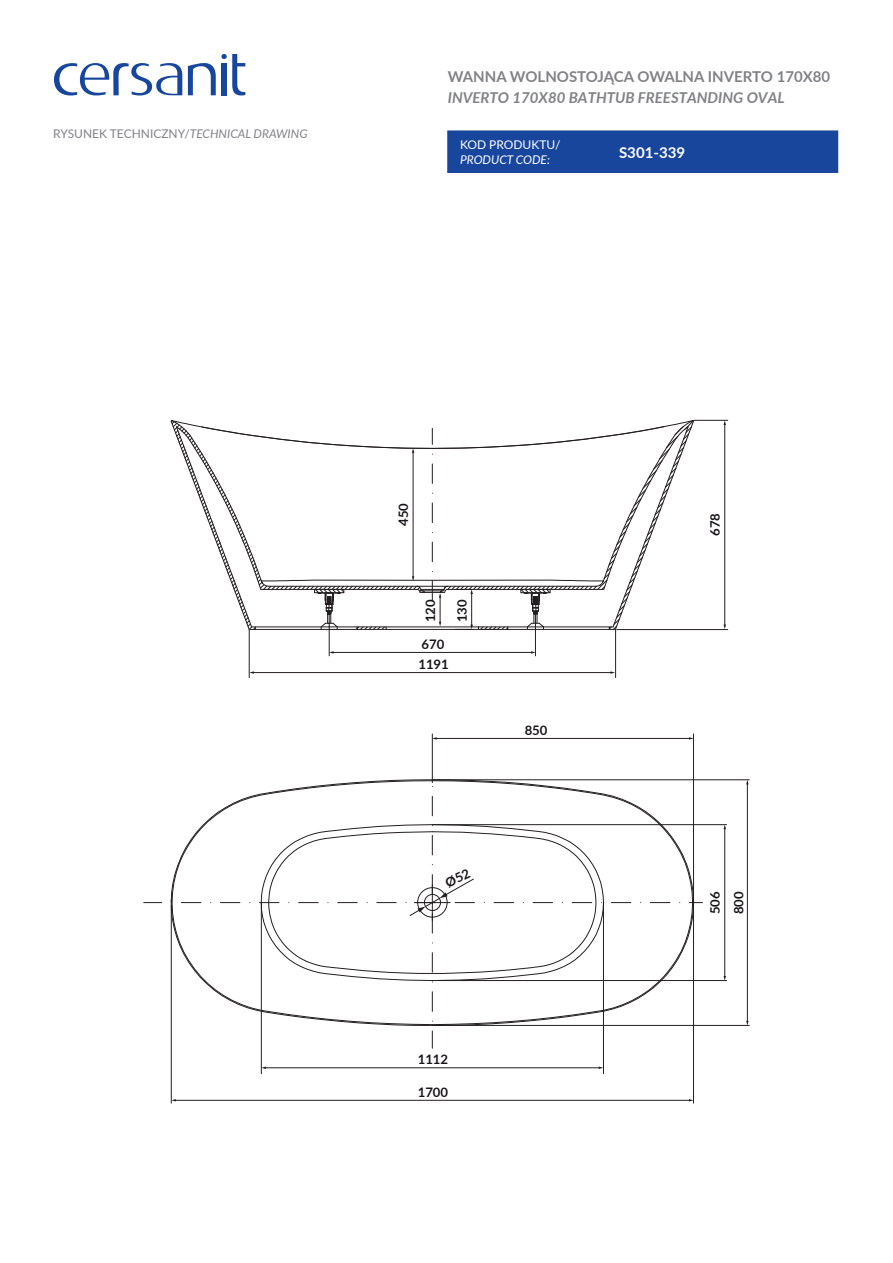
<style>
.page{position:relative;width:893px;height:1263px;background:#fff}
.page>*{position:absolute;margin:0;border:0;box-sizing:border-box;transform-origin:0 0}
.t1{font:700 15px "Lato";color:#808285}
.t2{font:italic 700 15px "Lato";color:#808285}
.t3{font:700 15px "Lato";color:#fff}
.t4{font:700 13.05px "Lato";letter-spacing:-.005em;color:#18151a}
.t5{font:12px "Lato";color:#808285}
.t6{font:12px "Lato";color:#fff}
.t7{font:italic 12px "Lato";color:#fff}
.s1{font-style:italic}
</style>
<div class="page">
<svg style="left:54px;top:63px;width:128px;height:33px"></svg>
<svg style="left:188px;top:54px;width:57px;height:41px"></svg>
<div style="left:447px;top:130px;width:391px;height:43px;background:#18469d"></div>
<svg style="left:171px;top:780px;width:522px;height:245px"></svg>
<svg style="left:315px;top:656px;width:351px;height:265px"></svg>
<svg style="left:144px;top:902px;width:18px;height:1px"></svg>
<svg style="left:181px;top:902px;width:20px;height:1px"></svg>
<svg style="left:220px;top:902px;width:20px;height:1px"></svg>
<svg style="left:611px;top:902px;width:20px;height:1px"></svg>
<svg style="left:650px;top:902px;width:20px;height:1px"></svg>
<svg style="left:680px;top:863px;width:22px;height:80px"></svg>
<svg style="left:432px;top:1031px;width:1px;height:17px"></svg>
<svg style="left:432px;top:992px;width:1px;height:19px"></svg>
<svg style="left:432px;top:796px;width:1px;height:20px"></svg>
<hr style="left:432px;top:779px;width:317px;height:1px;background:#231f20">
<hr style="left:432px;top:1025px;width:317px;height:1px;background:#231f20">
<hr style="left:432px;top:824px;width:295px;height:1px;background:#231f20">
<hr style="left:432px;top:980px;width:295px;height:1px;background:#231f20">
<hr style="left:249px;top:629px;width:1px;height:49px;background:#231f20">
<hr style="left:615px;top:629px;width:1px;height:49px;background:#231f20">
<hr style="left:171px;top:899px;width:1px;height:204px;background:#231f20">
<hr style="left:693px;top:899px;width:1px;height:204px;background:#231f20">
<hr style="left:261px;top:903px;width:1px;height:171px;background:#231f20">
<hr style="left:603px;top:903px;width:1px;height:171px;background:#231f20">
<hr style="left:747px;top:784px;width:1px;height:238px;background:#231f20">
<hr style="left:724px;top:828px;width:1px;height:149px;background:#231f20">
<hr style="left:694px;top:420px;width:34px;height:1px;background:#231f20">
<hr style="left:617px;top:629px;width:111px;height:1px;background:#231f20">
<hr style="left:724px;top:424px;width:1px;height:201px;background:#231f20">
<svg style="left:723px;top:420px;width:3px;height:5px"></svg>
<svg style="left:171px;top:420px;width:523px;height:236px"></svg>
<hr style="left:432px;top:734px;width:1px;height:49px;background:#231f20">
<hr style="left:436px;top:738px;width:254px;height:1px;background:#231f20">
<svg style="left:432px;top:737px;width:5px;height:3px"></svg>
<hr style="left:253px;top:672px;width:358px;height:1px;background:#231f20">
<svg style="left:610px;top:671px;width:5px;height:3px"></svg>
<hr style="left:693px;top:734px;width:1px;height:170px;background:#231f20">
<hr style="left:265px;top:1067px;width:335px;height:1px;background:#231f20">
<svg style="left:261px;top:1066px;width:5px;height:3px"></svg>
<hr style="left:175px;top:1100px;width:515px;height:1px;background:#231f20">
<svg style="left:259px;top:825px;width:337px;height:149px"></svg>
<p class="t5" style="left:53px;top:126px;width:256px">RYSUNEK TECHNICZNY/<span class="s1">TECHNICAL DRAWING</span></p>
<p class="t1" style="left:448px;top:66px;width:384px">WANNA WOLNOSTOJĄCA OWALNA INVERTO 170X80</p>
<p class="t2" style="left:448px;top:86px;width:338px">INVERTO 170X80 BATHTUB FREESTANDING OVAL</p>
<p class="t6" style="left:460px;top:136px;width:102px">KOD PRODUKTU/</p>
<p class="t7" style="left:460px;top:151px;width:92px">PRODUCT CODE:</p>
<p class="t3" style="left:619px;top:141px;width:68px">S301-339</p>
<p class="t4" style="left:394px;top:526px;width:24px;rotate:-90deg">450</p>
<p class="t4" style="left:421px;top:622px;width:24px;rotate:-90deg">120</p>
<p class="t4" style="left:452px;top:622px;width:24px;rotate:-90deg">130</p>
<p class="t4" style="left:422px;top:634px;width:24px">670</p>
<p class="t4" style="left:418px;top:654px;width:32px">1191</p>
<p class="t4" style="left:525px;top:720px;width:24px">850</p>
<p class="t4" style="left:418px;top:1050px;width:32px">1112</p>
<p class="t4" style="left:418px;top:1082px;width:32px">1700</p>
<p class="t4" style="left:705px;top:536px;width:24px;rotate:-90deg">678</p>
<p class="t4" style="left:705px;top:914px;width:24px;rotate:-90deg">506</p>
<p class="t4" style="left:729px;top:914px;width:24px;rotate:-90deg">800</p>
</div>
